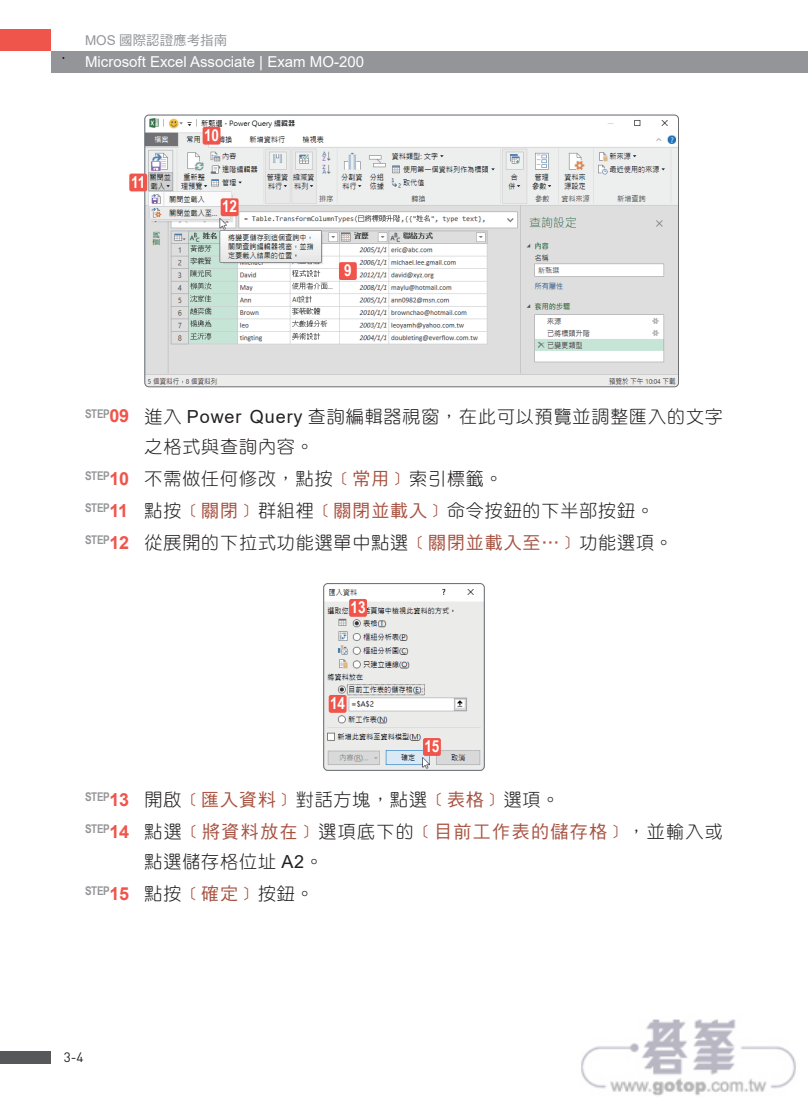
<style>
.page{position:relative;width:808px;height:1106px;background:#fff}
.page>*{position:absolute;margin:0;border:0;box-sizing:border-box;transform-origin:0 0}
.t1{font:18px/32.1px "DF Yuan Std W3";letter-spacing:.05em;color:#231f20}
.t2{font:18px "DF Hei Std W5";letter-spacing:.075em;color:#a85342}
.t3{font:700 16.5px "Arial Narrow";color:#fff}
.t4{font:15px "Arial";color:#fff}
.t5{font:13.5px "DF Hei Std W5";color:#939598}
.t6{font:13.5px "DIN";color:#231f20}
.s1{font-family:"Arial"}
.s2{font-family:"Arial";font-weight:700;color:#f0554c}
.s3{font-family:"DF Hei Std W5";color:#a85342}
.s4{font-family:"DF Yuan Std W3";color:#231f20}
</style>
<div class="page">
<div style="left:51px;top:51px;width:757px;height:21px;background:#939598"></div>
<div style="left:0;top:30px;width:51px;height:21px;background:#f0554c"></div>
<div style="left:0;top:1050px;width:51px;height:13px;background:#57585a"></div>
<img style="left:145px;top:115px;width:534px;height:272px">
<div style="left:145px;top:115px;width:534px;height:272px;border:1px solid #6c6d70;border-radius:4px"></div>
<div style="left:339px;top:262px;width:18px;height:18px;background:#f0554c;border-radius:2px"></div>
<div style="left:203px;top:127px;width:17px;height:18px;background:#f0554c;border-radius:2px"></div>
<div style="left:129px;top:173px;width:18px;height:18px;background:#f0554c;border-radius:2px"></div>
<div style="left:221px;top:198px;width:18px;height:18px;background:#f0554c;border-radius:2px"></div>
<img style="left:323px;top:583px;width:161px;height:187px">
<div style="left:323px;top:583px;width:161px;height:187px;border:1px solid #6c6d70;border-radius:4px"></div>
<div style="left:349px;top:599px;width:18px;height:18px;background:#f0554c;border-radius:2px"></div>
<div style="left:329px;top:695px;width:18px;height:18px;background:#f0554c;border-radius:2px"></div>
<div style="left:423px;top:738px;width:18px;height:18px;background:#f0554c;border-radius:2px"></div>
<img style="left:581px;top:1019px;width:215px;height:77px">
<p class="t5" style="left:85px;top:33px;width:144px"><span class="s1">MOS</span> 國際認證應考指南</p>
<p class="t4" style="left:85px;top:51px;width:280px">Microsoft Excel Associate | Exam MO-200</p>
<p class="t3" style="left:131px;top:169px;width:16px">11</p>
<p class="t3" style="left:204px;top:123px;width:17px">10</p>
<p class="t3" style="left:222px;top:194px;width:17px">12</p>
<p class="t3" style="left:344px;top:258px;width:9px">9</p>
<p class="t1" style="left:145px;top:401px;width:580px;line-height:30px;text-indent:-60px"><sup>STEP</sup><span class="s2">09</span> 進入 <span class="s1">Power Query</span> 查詢編輯器視窗，在此可以預覽並調整匯入的文字之格式與查詢內容。</p>
<p class="t1" style="left:85px;top:462px;width:589px"><sup>STEP</sup><span class="s2">10</span> 不需做任何修改，點按<span class="s3">﹝常用﹞</span>索引標籤。<br><sup>STEP</sup><span class="s2">11</span> 點按<span class="s3">﹝關閉﹞</span>群組裡<span class="s3">﹝關閉並載入﹞</span>命令按鈕的下半部按鈕。<br><sup>STEP</sup><span class="s2">12</span> 從展開的下拉式功能選單中點選<span class="s3">﹝關閉並載入至⋯﹞</span>功能選項。</p>
<p class="t3" style="left:350px;top:595px;width:17px">13</p>
<p class="t3" style="left:330px;top:691px;width:17px">14</p>
<p class="t3" style="left:424px;top:734px;width:17px">15</p>
<p class="t1" style="left:85px;top:783px;width:476px"><sup>STEP</sup><span class="s2">13</span> 開啟<span class="s3">﹝匯入資料﹞</span>對話方塊，點選<span class="s3">﹝表格﹞</span>選項。</p>
<p class="t2" style="left:85px;top:822px;width:639px"><sup>STEP</sup><span class="s2">14</span> <span class="s4">點選</span>﹝將資料放在﹞<span class="s4">選項底下的</span>﹝目前工作表的儲存格﹞<span class="s4">，並輸入或</span></p>
<p class="t1" style="left:85px;top:845px;width:240px;text-indent:60px">點選儲存格位址 <span class="s1">A2</span>。<br><sup>STEP</sup><span class="s2">15</span> 點按<span class="s3">﹝確定﹞</span>按鈕。</p>
<p class="t6" style="left:64px;top:1048px;width:21px">3-4</p>
</div>
